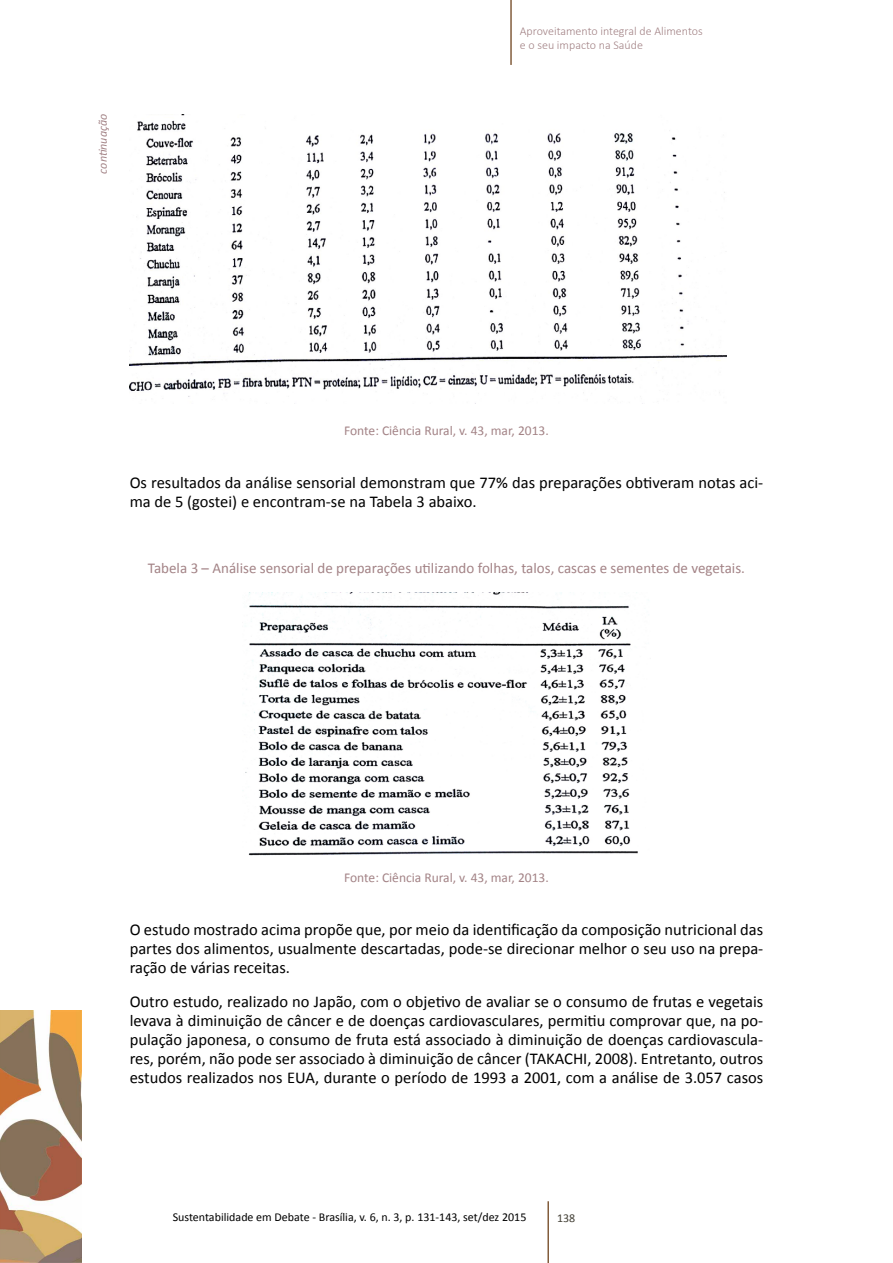
<style>
.page{position:relative;width:893px;height:1263px;background:#fff}
.page>*{position:absolute;margin:0;border:0;box-sizing:border-box;transform-origin:0 0}
.t1{font:16.5px/18.9px "Calibri";color:#000;text-align:justify}
.t2{font:15px "Calibri";color:#a38386}
.t3{font:13.5px "Calibri";color:#a38386}
.t4{font:12px "Calibri";color:#000}
.t5{font:300 12px/14.4px "Calibri";color:#a38386}
.t6{font:italic 12px "Calibri";color:#a38386}
.t7{font:12px "Calibri";color:#423f35}
</style>
<div class="page">
<img style="left:0;top:1010px;width:82px;height:253px">
<hr style="left:547px;top:1201px;width:2px;height:62px;background:#825d3c">
<img style="left:130px;top:114px;width:596px;height:283px">
<img style="left:245px;top:592px;width:393px;height:263px">
<hr style="left:510px;top:0;width:2px;height:65px;background:#825d3c">
<p class="t6" style="left:95px;top:173px;width:61px;rotate:-90deg">continuação</p>
<p class="t5" style="left:520px;top:23px;width:184px">Aproveitamento integral de Alimentos e o seu impacto na Saúde</p>
<p class="t3" style="left:344px;top:422px;width:206px">Fonte: Ciência Rural, v. 43, mar, 2013.</p>
<p class="t1" style="left:130px;top:473px;width:635px">Os resultados da análise sensorial demonstram que 77% das preparações obtiveram notas aci&shy;ma de 5 (gostei) e encontram-se na Tabela 3 abaixo.</p>
<p class="t2" style="left:148px;top:559px;width:598px">Tabela 3 – Análise sensorial de preparações utilizando folhas, talos, cascas e sementes de vegetais.</p>
<p class="t3" style="left:344px;top:869px;width:206px">Fonte: Ciência Rural, v. 43, mar, 2013.</p>
<p class="t1" style="left:130px;top:920px;width:635px">O estudo mostrado acima propõe que, por meio da identificação da composição nutricional das partes dos alimentos, usualmente descartadas, pode-se direcionar melhor o seu uso na prepa&shy;ração de várias receitas.</p>
<p class="t1" style="left:130px;top:992px;width:635px">Outro estudo, realizado no Japão, com o objetivo de avaliar se o consumo de frutas e vegetais levava à diminuição de câncer e de doenças cardiovasculares, permitiu comprovar que, na po&shy;pulação japonesa, o consumo de fruta está associado à diminuição de doenças cardiovascula&shy;res, porém, não pode ser associado à diminuição de câncer (TAKACHI, 2008). Entretanto, outros estudos realizados nos EUA, durante o período de 1993 a 2001, com a análise de 3.057 casos</p>
<p class="t4" style="left:173px;top:1209px;width:355px">Sustentabilidade em Debate - Brasília, v. 6, n. 3, p. 131-143, set/dez 2015</p>
<p class="t7" style="left:557px;top:1210px;width:20px">138</p>
</div>
